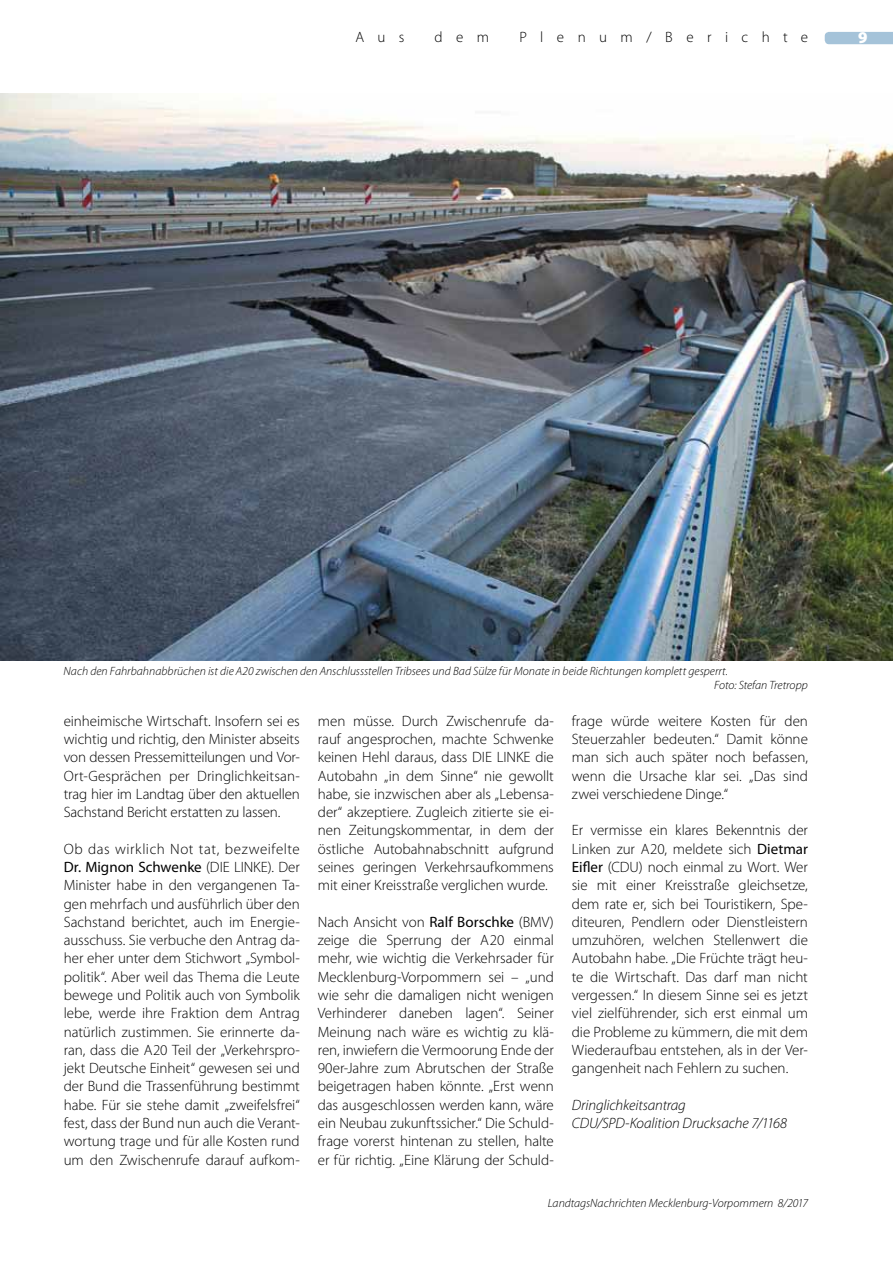
<style>
.page{position:relative;width:893px;height:1263px;background:#fff}
.page>*{position:absolute;margin:0;border:0;box-sizing:border-box;transform-origin:0 0}
.t1{font:900 16.5px "Myriad Pro";color:#fff}
.t2{font:300 15px/18.3px "Myriad Pro";letter-spacing:-.005em;color:#000;text-align:justify}
.t3{font:italic 300 15px/18.3px "Myriad Pro";letter-spacing:-.01em;color:#000}
.t4{font:300 15px "Myriad Pro";letter-spacing:.895em;color:#000}
.t5{font:italic 300 12px/14.4px "Myriad Pro";color:#000}
.s1{font-weight:400}
</style>
<div class="page">
<img style="left:0;top:94px;width:893px;height:566px">
<svg style="left:825px;top:32px;width:68px;height:12px"></svg>
<p class="t2" style="left:355px;top:28px;width:50px">Aus</p>
<p class="t2" style="left:435px;top:28px;width:56px">dem</p>
<p class="t4" style="left:519px;top:28px;width:290px">Plenum/Berichte</p>
<p class="t1" style="left:858px;top:27px;width:11px">9</p>
<p class="t5" style="left:714px;top:663px;width:95px;text-indent:-650px">Nach den Fahrbahnabbrüchen ist die A20 zwischen den Anschlussstellen Tribsees und Bad Sülze für Monate in beide Richtungen komplett gesperrt.<br>Foto: Stefan Tretropp</p>
<p class="t2" style="left:64px;top:711px;width:238px">einheimische Wirtschaft. Insofern sei es wichtig und richtig, den Minister abseits von dessen Pressemitteilungen und Vor-Ort-Gesprächen per Dringlichkeitsan&shy;trag hier im Landtag über den aktuellen Sachstand Bericht erstatten zu lassen.</p>
<p class="t2" style="left:64px;top:839px;width:238px">Ob das wirklich Not tat, bezweifelte <span class="s1">Dr. Mignon Schwenke</span> (DIE LINKE). Der Minister habe in den vergangenen Ta&shy;gen mehrfach und ausführlich über den Sachstand berichtet, auch im Energie&shy;ausschuss. Sie verbuche den Antrag da&shy;her eher unter dem Stichwort „Symbol&shy;politik“. Aber weil das Thema die Leute bewege und Politik auch von Symbolik lebe, werde ihre Fraktion dem Antrag natürlich zustimmen. Sie erinnerte da&shy;ran, dass die A20 Teil der „Verkehrspro&shy;jekt Deutsche Einheit“ gewesen sei und der Bund die Trassenführung bestimmt habe. Für sie stehe damit „zweifelsfrei“ fest, dass der Bund nun auch die Verant&shy;wortung trage und für alle Kosten rund um den Zwischenrufe darauf aufkom-</p>
<p class="t2" style="left:318px;top:711px;width:238px">men müsse. Durch Zwischenrufe da&shy;rauf angesprochen, machte Schwenke keinen Hehl daraus, dass DIE LINKE die Autobahn „in dem Sinne“ nie gewollt habe, sie inzwischen aber als „Lebensa&shy;der“ akzeptiere. Zugleich zitierte sie ei&shy;nen Zeitungskommentar, in dem der östliche Autobahnabschnitt aufgrund seines geringen Verkehrsaufkommens mit einer Kreisstraße verglichen wurde.</p>
<p class="t2" style="left:318px;top:912px;width:238px">Nach Ansicht von <span class="s1">Ralf Borschke</span> (BMV) zeige die Sperrung der A20 einmal mehr, wie wichtig die Verkehrsader für Mecklenburg-Vorpommern sei – „und wie sehr die damaligen nicht wenigen Verhinderer daneben lagen“. Seiner Meinung nach wäre es wichtig zu klä&shy;ren, inwiefern die Vermoorung Ende der 90er-Jahre zum Abrutschen der Straße beigetragen haben könnte. „Erst wenn das ausgeschlossen werden kann, wäre ein Neubau zukunftssicher.“ Die Schuld&shy;frage vorerst hintenan zu stellen, halte er für richtig. „Eine Klärung der Schuld-</p>
<p class="t2" style="left:572px;top:711px;width:238px">frage würde weitere Kosten für den Steuerzahler bedeuten.“ Damit könne man sich auch später noch befassen, wenn die Ursache klar sei. „Das sind zwei verschiedene Dinge.“</p>
<p class="t2" style="left:572px;top:821px;width:238px">Er vermisse ein klares Bekenntnis der Linken zur A20, meldete sich <span class="s1">Dietmar Eifler</span> (CDU) noch einmal zu Wort. Wer sie mit einer Kreisstraße gleichsetze, dem rate er, sich bei Touristikern, Spe&shy;diteuren, Pendlern oder Dienstleistern umzuhören, welchen Stellenwert die Autobahn habe. „Die Früchte trägt heu&shy;te die Wirtschaft. Das darf man nicht vergessen.“ In diesem Sinne sei es jetzt viel zielführender, sich erst einmal um die Probleme zu kümmern, die mit dem Wiederaufbau entstehen, als in der Ver&shy;gangenheit nach Fehlern zu suchen.</p>
<p class="t3" style="left:572px;top:1095px;width:217px">Dringlichkeitsantrag<br>CDU/SPD-Koalition Drucksache 7/1168</p>
<p class="t5" style="left:548px;top:1196px;width:262px">LandtagsNachrichten Mecklenburg-Vorpommern 8/2017</p>
</div>
